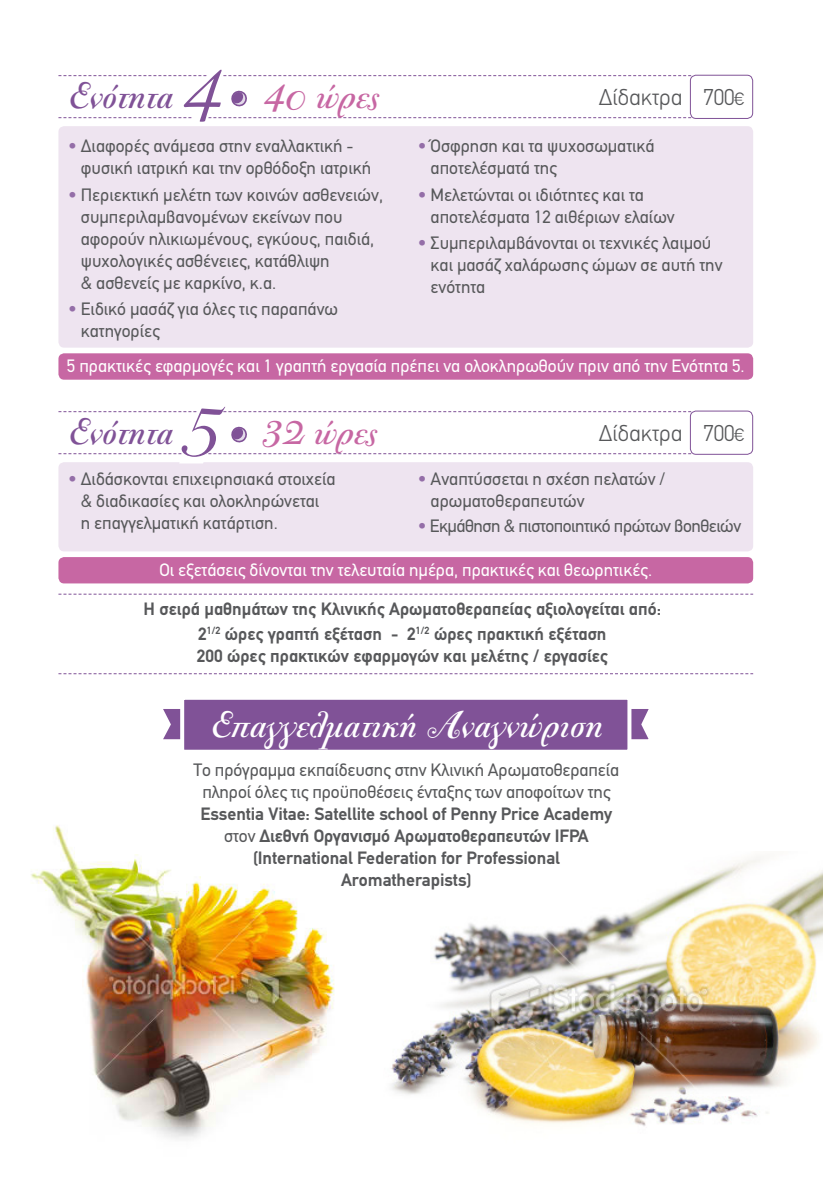
<style>
.page{position:relative;width:823px;height:1191px;background:#fff}
.page>*{position:absolute;margin:0;border:0;box-sizing:border-box;transform-origin:0 0}
.t1{font:300 76px "PF Bodoni Script One Alt";color:#805297}
.t2{font:700 40px "PF Bodoni Script One Alt";color:#fff}
.t3{font:700 40px "PF Bodoni Script One Alt";color:#805297}
.t4{font:700 40px "PF Bodoni Script One Alt";color:#c767a3}
.t5{font:300 23px "PF Din Text";color:#57585a}
.t6{font:18px/22px "PF Din Text";color:#57585a}
.t7{font:700 18px/22px "PF Din Text";letter-spacing:-.005em;color:#57585a;text-align:center}
.t8{font:18px "PF Din Text";color:#fff}
.t9{font:18px "PF Din Text";letter-spacing:-.025em;color:#57585a}
.s1{font-size:18px}
.s2{color:#946ea8}
.s3{font-family:"PF Bodoni Script One";font-weight:300;font-size:48px}
.s4{font-weight:400}
</style>
<div class="page">
<img style="left:31px;top:825px;width:304px;height:314px">
<img style="left:391px;top:857px;width:431px;height:269px">
<div style="left:58px;top:462px;width:694px;height:89px;background:#eee4f0;border-radius:6px"></div>
<div style="left:58px;top:126px;width:694px;height:222px;background:#eee4f0;border-radius:6px"></div>
<div style="left:689px;top:75px;width:63px;height:44px;border:1px solid #805297;border-radius:6px"></div>
<div style="left:689px;top:410px;width:63px;height:45px;border:1px solid #805297;border-radius:6px"></div>
<svg style="left:58px;top:673px;width:694px;height:1px"></svg>
<svg style="left:58px;top:593px;width:694px;height:1px"></svg>
<div style="left:58px;top:353px;width:694px;height:27px;background:#c767a3;border-radius:6px"></div>
<div style="left:58px;top:557px;width:694px;height:26px;background:#c767a3;border-radius:6px"></div>
<svg style="left:163px;top:709px;width:486px;height:31px"></svg>
<div style="left:180px;top:696px;width:451px;height:57px;background:#805297;border:4px solid #fff"></div>
<svg style="left:58px;top:75px;width:633px;height:44px"></svg>
<svg style="left:58px;top:411px;width:633px;height:52px"></svg>
<h1 class="t1" style="left:181px;top:44px;width:40px">4</h1>
<h2 class="t3" style="left:68px;top:74px;width:106px">Ενότητα</h2>
<h2 class="t4" style="left:263px;top:74px;width:117px">40 ώρες</h2>
<p class="t5" style="left:598px;top:83px;width:147px">Δίδακτρα 700<span class="s1">€</span></p>
<p class="t6" style="left:81px;top:135px;width:292px;text-indent:-13px"><span class="s2">•</span> Διαφορές ανάμεσα στην εναλλακτική - φυσική ιατρική και την ορθόδοξη ιατρική</p>
<p class="t6" style="left:81px;top:184px;width:303px;text-indent:-13px"><span class="s2">•</span> Περιεκτική μελέτη των κοινών ασθενειών, συμπεριλαμβανομένων εκείνων που αφορούν ηλικιωμένους, εγκύους, παιδιά, ψυχολογικές ασθένειες, κατάθλιψη<br>&amp; ασθενείς με καρκίνο, κ.α.</p>
<p class="t6" style="left:81px;top:298px;width:258px;text-indent:-13px"><span class="s2">•</span> Ειδικό μασάζ για όλες τις παραπάνω κατηγορίες</p>
<p class="t6" style="left:430px;top:135px;width:225px;text-indent:-13px"><span class="s2">•</span> Όσφρηση και τα ψυχοσωματικά αποτελέσματά της</p>
<p class="t6" style="left:430px;top:184px;width:245px;text-indent:-13px"><span class="s2">•</span> Μελετώνται οι ιδιότητες και τα αποτελέσματα 12 αιθέριων ελαίων</p>
<p class="t6" style="left:430px;top:232px;width:293px;text-indent:-13px"><span class="s2">•</span> Συμπεριλαμβάνονται οι τεχνικές λαιμού και μασάζ χαλάρωσης ώμων σε αυτή την ενότητα</p>
<p class="t8" style="left:67px;top:355px;width:678px">5 πρακτικές εφαρμογές και 1 γραπτή εργασία πρέπει να ολοκληρωθούν πριν από την Ενότητα 5.</p>
<h1 class="t1" style="left:181px;top:379px;width:38px">5</h1>
<p class="t6" style="left:81px;top:468px;width:256px;text-indent:-13px"><span class="s2">•</span> Διδάσκονται επιχειρησιακά στοιχεία &amp; διαδικασίες και ολοκληρώνεται<br>η επαγγελματική κατάρτιση.</p>
<p class="t6" style="left:430px;top:468px;width:236px;text-indent:-13px"><span class="s2">•</span> Αναπτύσσεται η σχέση πελατών / αρωματοθεραπευτών</p>
<h2 class="t3" style="left:68px;top:410px;width:106px">Ενότητα</h2>
<h2 class="t4" style="left:260px;top:410px;width:118px">3<span class="s3">2</span> ώρες</h2>
<p class="t5" style="left:598px;top:419px;width:147px">Δίδακτρα 700<span class="s1">€</span></p>
<p class="t9" style="left:417px;top:515px;width:325px"><span class="s2">•</span> Εκμάθηση &amp; πιστοποιητικό πρώτων βοηθειών</p>
<p class="t8" style="left:159px;top:559px;width:494px">Οι εξετάσεις δίνονται την τελευταία ημέρα, πρακτικές και θεωρητικές.</p>
<p class="t7" style="left:143px;top:596px;width:518px;line-height:24.8px">Η σειρά μαθημάτων της Κλινικής Αρωματοθεραπείας αξιολογείται από:<br>2<sup>1/2</sup> ώρες γραπτή εξέταση - 2<sup>1/2</sup> ώρες πρακτική εξέταση</p>
<p class="t7" style="left:197px;top:644px;width:412px">200 ώρες πρακτικών εφαρμογών και μελέτης / εργασίες</p>
<h2 class="t2" style="left:210px;top:703px;width:393px">Επαγγελματική Αναγνώριση</h2>
<p class="t6" style="left:193px;top:759px;width:427px;text-align:center">Το πρόγραμμα εκπαίδευσης στην Κλινική Αρωματοθεραπεία πληροί όλες τις προϋποθέσεις ένταξης των αποφοίτων της</p>
<p class="t7" style="left:200px;top:803px;width:413px">Essentia Vitae: Satellite school of Penny Price Academy <span class="s4">στον</span> Διεθνή Οργανισμό Αρωματοθεραπευτών IFPA (International Federation for Professional Aromatherapists)</p>
</div>
